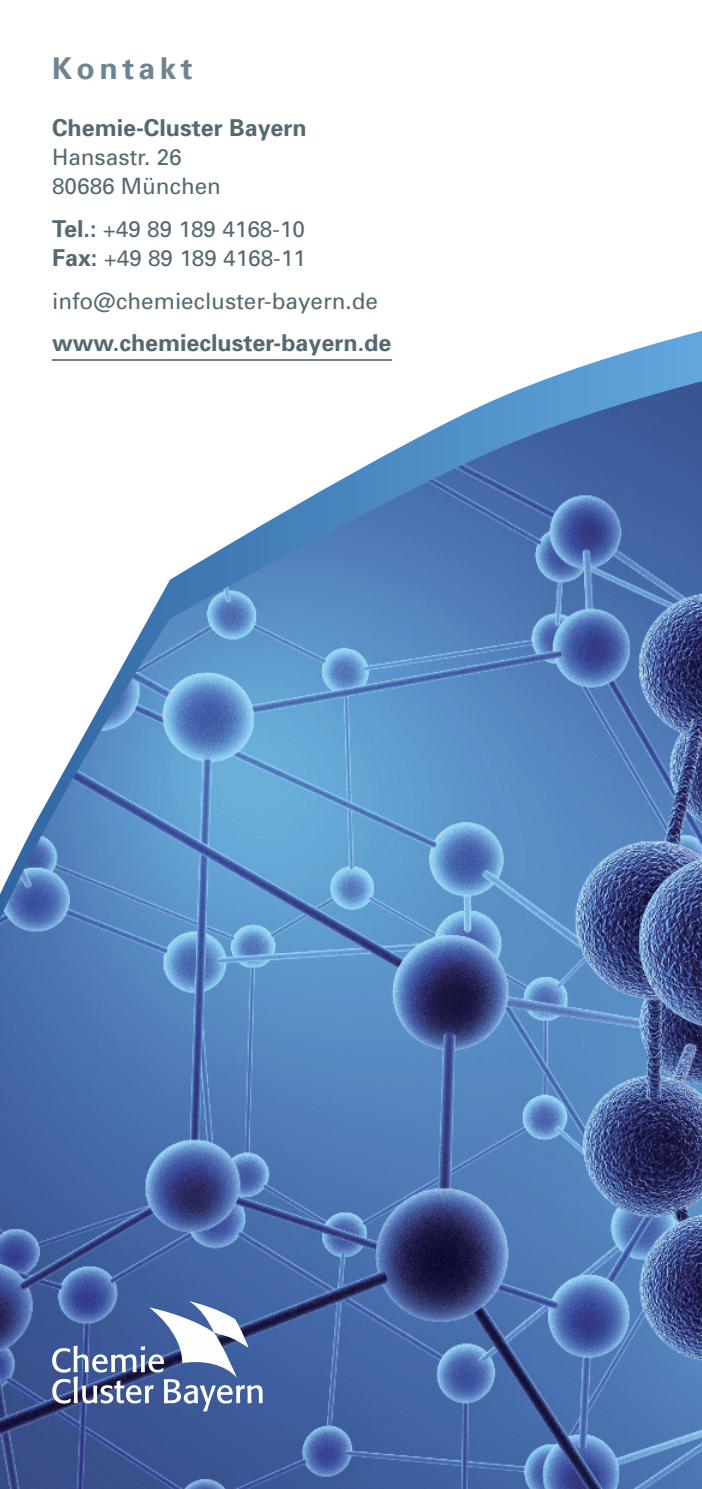
<style>
.page{position:relative;width:702px;height:1489px;background:#fff}
.page>*{position:absolute;margin:0;border:0;box-sizing:border-box;transform-origin:0 0}
.t1{font:700 30px "Univers";letter-spacing:.15em;color:#6e8591}
.t2{font:700 23.25px "Univers";color:#556972}
.t3{font:22.5px/28.8px "Univers";color:#556972}
.s1{font-weight:700;font-size:23.25px}
</style>
<div class="page">
<svg style="left:52px;top:331px;width:650px;height:49px"></svg>
<hr style="left:52px;top:359px;width:339px;height:1px;background:#6e8591">
<img style="left:0;top:380px;width:702px;height:1108px">
<svg style="left:52px;top:1301px;width:211px;height:110px"></svg>
<h1 class="t1" style="left:52px;top:57px;width:142px">Kontakt</h1>
<p class="t2" style="left:52px;top:119px;width:256px">Chemie-Cluster Bayern</p>
<p class="t3" style="left:52px;top:145px;width:170px">Hansastr. 26<br>80686 München</p>
<p class="t3" style="left:52px;top:216px;width:255px"><span class="s1">Tel.:</span> +49 89 189 4168-10<br><span class="s1">Fax:</span> +49 89 189 4168-11</p>
<p class="t3" style="left:52px;top:288px;width:327px">info@chemiecluster-bayern.de</p>
<p class="t2" style="left:52px;top:334px;width:340px">www.chemiecluster-bayern.de</p>
</div>
